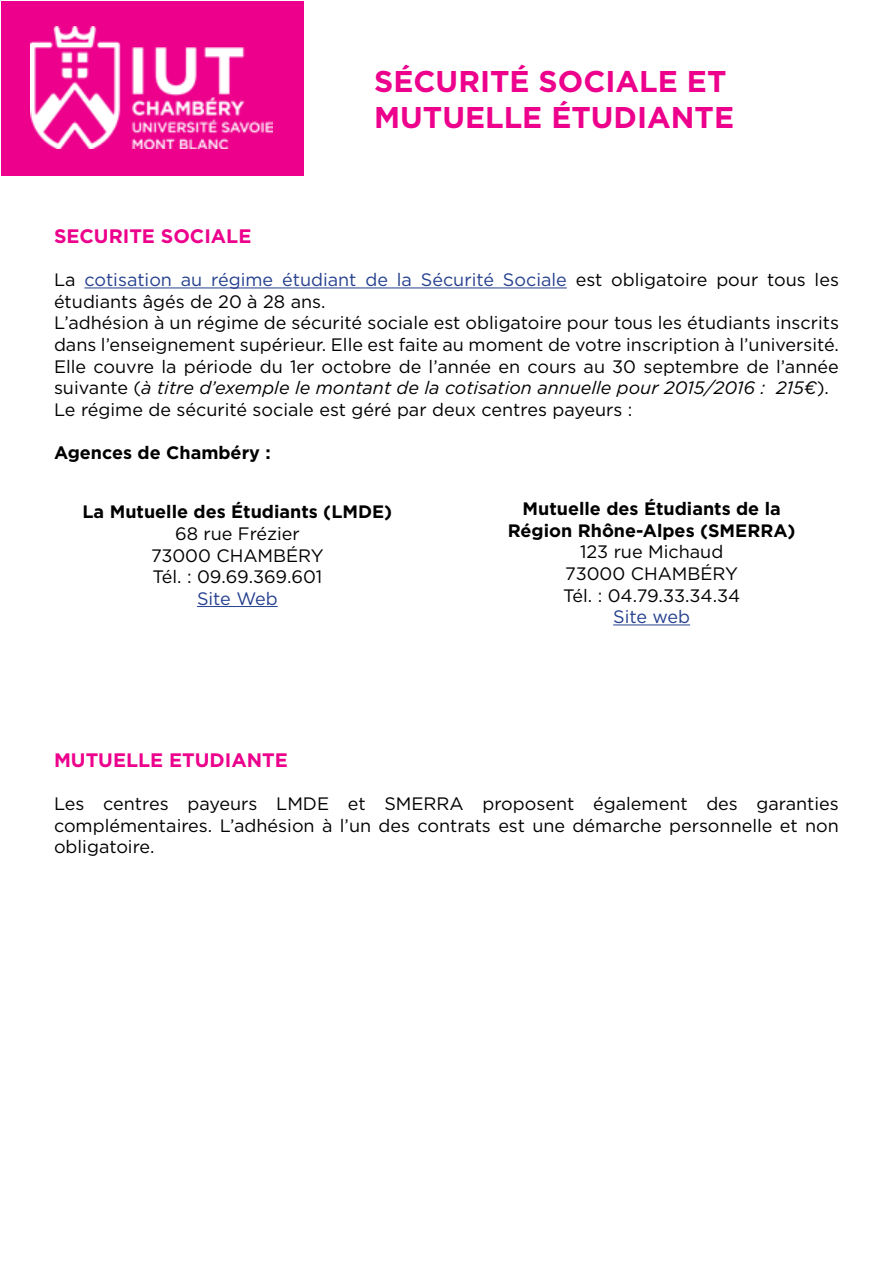
<style>
.page{position:relative;width:893px;height:1263px;background:#fff}
.page>*{position:absolute;margin:0;border:0;box-sizing:border-box;transform-origin:0 0}
.t1{font:700 30px "Gotham";color:#ec008c}
.t2{font:700 19.5px "Gotham";color:#ec008c}
.t3{font:18px/21.6px "Gotham";color:#000;text-align:center}
.t4{font:700 18px/21.6px "Gotham";color:#000;text-align:center}
.t5{font:18px "Gotham";color:#25408f}
.s1{color:#25408f}
.s2{font-style:italic}
</style>
<div class="page">
<hr style="left:84px;top:287px;width:483px;height:1px;background:#25408f">
<hr style="left:197px;top:606px;width:81px;height:1px;background:#25408f">
<hr style="left:613px;top:624px;width:77px;height:1px;background:#25408f">
<div style="left:1px;top:1px;width:302px;height:175px;background:#ec008c"></div>
<img style="left:31px;top:27px;width:241px;height:121px">
<h1 class="t1" style="left:374px;top:61px;width:40px">Sécurité</h1>
<h1 class="t1" style="left:539px;top:61px;width:21px">sociale</h1>
<h1 class="t1" style="left:687px;top:61px;width:19px">et</h1>
<h1 class="t1" style="left:374px;top:97px;width:22px">mutuelle</h1>
<h1 class="t1" style="left:551px;top:97px;width:21px">étudiante</h1>
<p class="t2" style="left:54px;top:223px;width:199px">SECURITE SOCIALE</p>
<p class="t3" style="left:54px;top:269px;width:786px;text-align:left">La <span class="s1">cotisation au régime étudiant de la Sécurité Sociale</span> est obligatoire pour tous les étudiants âgés de 20 à 28 ans.<br>L’adhésion à un régime de sécurité sociale est obligatoire pour tous les étudiants inscrits dans l’enseignement supérieur. Elle est faite au moment de votre inscription à l’université.<br>Elle couvre la période du 1er octobre de l’année en cours au 30 septembre de l’année suivante (<span class="s2">à titre d’exemple le montant de la cotisation annuelle pour 2015/2016 : 215€</span>).<br>Le régime de sécurité sociale est géré par deux centres payeurs :</p>
<p class="t4" style="left:54px;top:442px;width:218px">Agences de Chambéry :</p>
<p class="t4" style="left:83px;top:501px;width:311px">La Mutuelle des Étudiants (LMDE)</p>
<p class="t3" style="left:151px;top:522px;width:174px">68 rue Frézier<br>73000 CHAMBÉRY<br>Tél. : 09.69.369.601</p>
<p class="t5" style="left:197px;top:587px;width:82px">Site Web</p>
<p class="t4" style="left:508px;top:498px;width:289px">Mutuelle des Étudiants de la<br>Région Rhône-Alpes (SMERRA)</p>
<p class="t3" style="left:563px;top:541px;width:179px">123 rue Michaud<br>73000 CHAMBÉRY<br>Tél. : 04.79.33.34.34</p>
<p class="t5" style="left:613px;top:605px;width:78px">Site web</p>
<p class="t2" style="left:54px;top:747px;width:235px">MUTUELLE ETUDIANTE</p>
<p class="t3" style="left:54px;top:792px;width:786px;text-align:justify">Les centres payeurs LMDE et SMERRA proposent également des garanties complémentaires. L’adhésion à l’un des contrats est une démarche personnelle et non obligatoire.</p>
</div>
